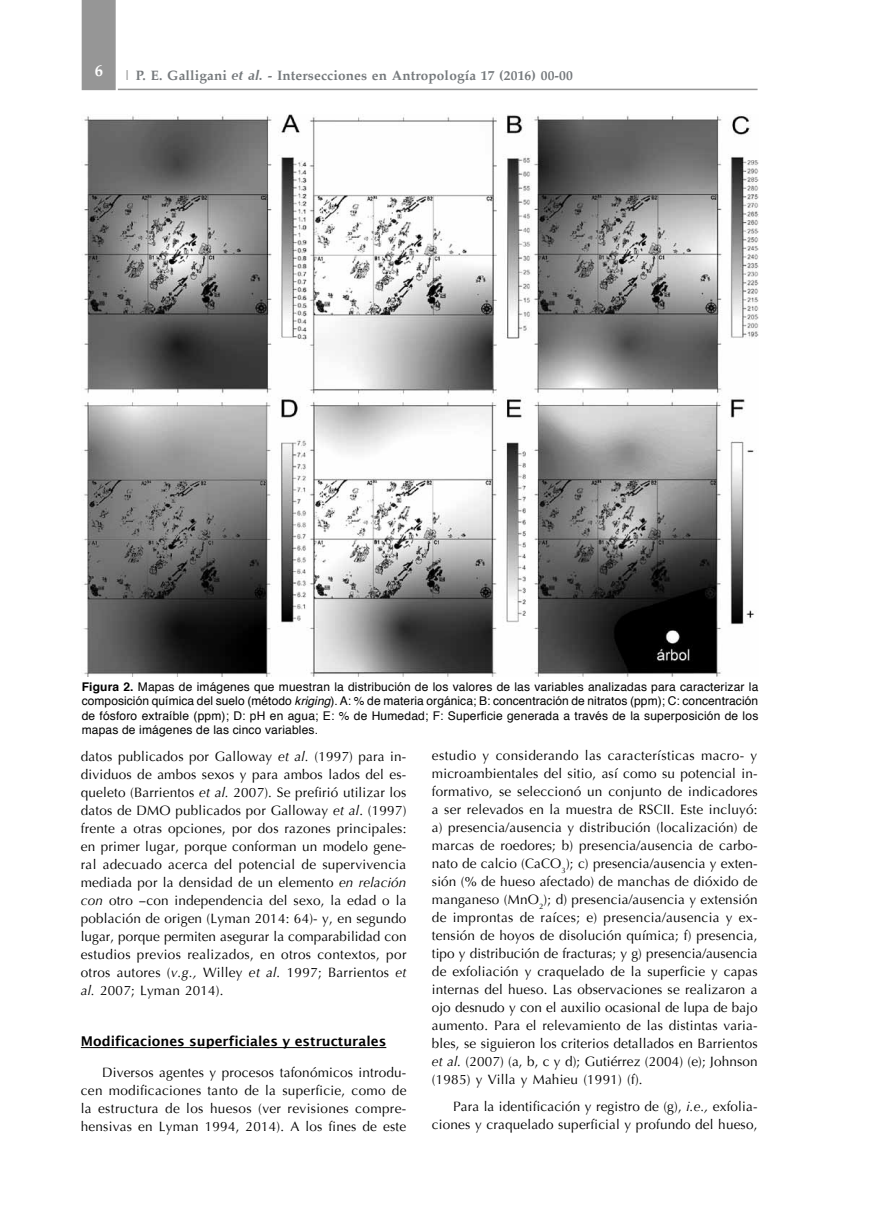
<style>
.page{position:relative;width:881px;height:1229px;background:#fff}
.page>*{position:absolute;margin:0;border:0;box-sizing:border-box;transform-origin:0 0}
.t1{font:13.5px/18px "Optima";letter-spacing:.015em;color:#000;text-align:justify}
.t2{font:700 13.5px "Palatino";letter-spacing:.01em;color:#75797c}
.t3{font:600 13.5px "Lucida Sans";color:#000}
.t4{font:12px/14.4px "Helvetica";letter-spacing:.015em;color:#000;text-align:justify}
.s1{color:#969696}
.s2{font-family:"Zapf Humanist 601 BT";font-style:italic}
.s3{font-weight:700}
.s4{font-style:italic}
</style>
<div class="page">
<hr style="left:118px;top:89px;width:639px;height:1px;background:#969696">
<div style="left:82px;top:0;width:34px;height:90px;background:#969696"></div>
<hr style="left:81px;top:1047px;width:305px;height:1px;background:#000">
<img style="left:83px;top:115px;width:675px;height:562px">
<p class="t2" style="left:95px;top:64px;width:479px"><sup>6</sup> <span class="s1">|</span> P. E. Galligani <span class="s2">et al.</span> - Intersecciones en Antropología 17 (2016) 00-00</p>
<p class="t4" style="left:82px;top:680px;width:678px"><span class="s3">Figura 2.</span> Mapas de imágenes que muestran la distribución de los valores de las variables analizadas para caracterizar la composición química del suelo (método <span class="s4">kriging</span>). A: % de materia orgánica; B: concentración de nitratos (ppm); C: concentración de fósforo extraíble (ppm); D: pH en agua; E: % de Humedad; F: Superficie generada a través de la superposición de los mapas de imágenes de las cinco variables.</p>
<p class="t1" style="left:81px;top:748px;width:327px">datos publicados por Galloway <span class="s4">et al.</span> (1997) para in&shy;dividuos de ambos sexos y para ambos lados del es&shy;queleto (Barrientos <span class="s4">et al.</span> 2007). Se prefirió utilizar los datos de DMO publicados por Galloway <span class="s4">et al</span>. (1997) frente a otras opciones, por dos razones principales: en primer lugar, porque conforman un modelo gene&shy;ral adecuado acerca del potencial de supervivencia mediada por la densidad de un elemento <span class="s4">en relación con</span> otro con independencia del sexo, la edad o la población de origen (Lyman 2014: 64)- y, en segundo lugar, porque permiten asegurar la comparabilidad con estudios previos realizados, en otros contextos, por otros autores (<span class="s4">v.g.,</span> Willey <span class="s4">et al.</span> 1997; Barrientos <span class="s4">et al.</span> 2007; Lyman 2014).</p>
<p class="t3" style="left:81px;top:1034px;width:307px">Modificaciones superficiales y estructurales</p>
<p class="t1" style="left:81px;top:1063px;width:327px;text-indent:21px">Diversos agentes y procesos tafonómicos introdu&shy;cen modificaciones tanto de la superficie, como de la estructura de los huesos (ver revisiones compre&shy;hensivas en Lyman 1994, 2014). A los fines de este</p>
<p class="t1" style="left:432px;top:747px;width:327px">estudio y considerando las características macro- y microambientales del sitio, así como su potencial in&shy;formativo, se seleccionó un conjunto de indicadores a ser relevados en la muestra de RSCII. Este incluyó: a) presencia/ausencia y distribución (localización) de marcas de roedores; b) presencia/ausencia de carbo&shy;nato de calcio (CaCO<sub>3</sub>); c) presencia/ausencia y exten&shy;sión (% de hueso afectado) de manchas de dióxido de manganeso (MnO<sub>2</sub>); d) presencia/ausencia y extensión de improntas de raíces; e) presencia/ausencia y ex&shy;tensión de hoyos de disolución química; f) presencia, tipo y distribución de fracturas; y g) presencia/ausencia de exfoliación y craquelado de la superficie y capas internas del hueso. Las observaciones se realizaron a ojo desnudo y con el auxilio ocasional de lupa de bajo aumento. Para el relevamiento de las distintas varia&shy;bles, se siguieron los criterios detallados en Barrientos <span class="s4">et al.</span> (2007) (a, b, c y d); Gutiérrez (2004) (e); Johnson (1985) y Villa y Mahieu (1991) (f).</p>
<p class="t1" style="left:432px;top:1097px;width:327px;text-align:right">Para la identificación y registro de (g), <span class="s4">i.e.,</span> exfolia&shy;ciones y craquelado superficial y profundo del hueso,</p>
</div>
